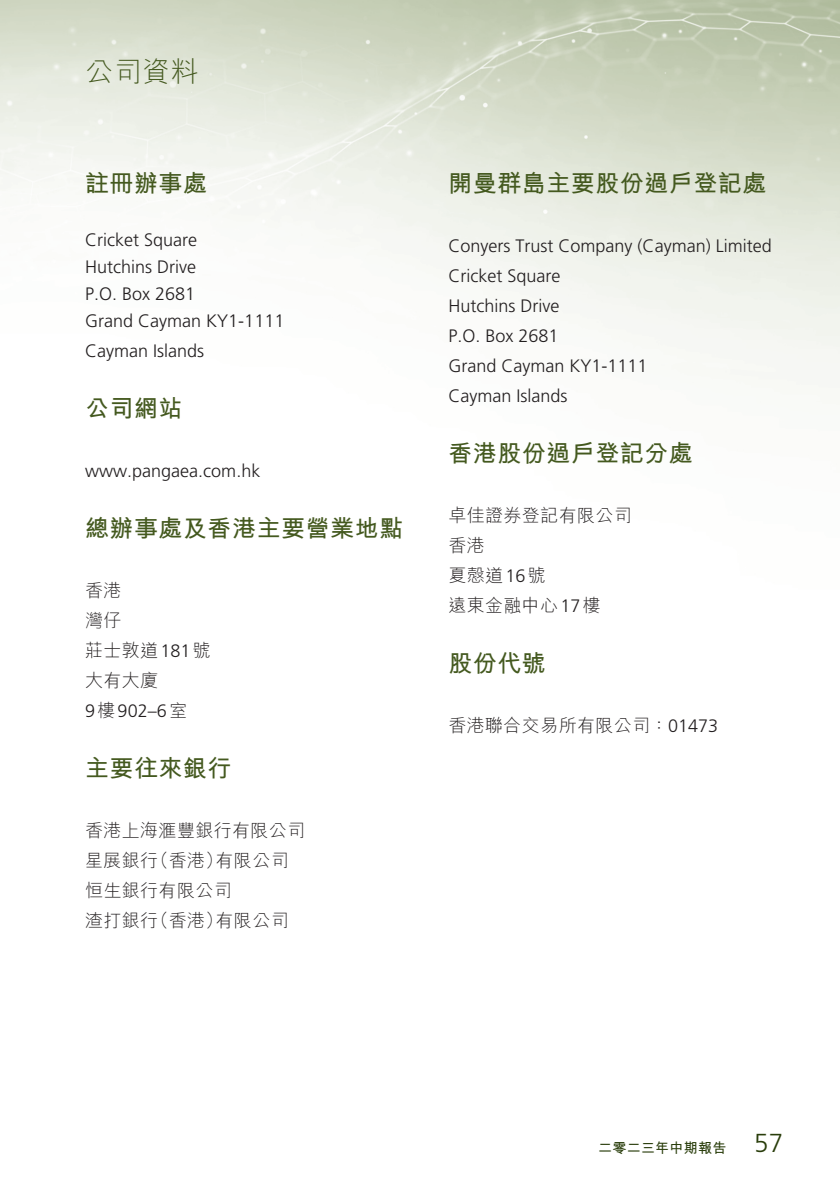
<style>
.page{position:relative;width:840px;height:1191px;background:#fff}
.page>*{position:absolute;margin:0;border:0;box-sizing:border-box;transform-origin:0 0}
.t1{font:300 28px "M Hei HK";color:#44591f}
.t2{font:300 26px "Frutiger LT Std";color:#293d0b}
._01_H1{font:700 24px "M Hei HK";letter-spacing:.02em;color:#44591f}
._00_txt{font:300 18px "Frutiger LT Std";color:#231f20}
._00_txt-2{font:300 18px "M Hei HK";letter-spacing:.02em;color:#231f20}
.t3{font:700 14px "M Hei HK";letter-spacing:.02em;color:#293d0b}
.s1{font-family:"Frutiger LT Std"}
.s2{font-family:"M Hei HK"}
</style>
<div class="page">
<img style="left:0;top:0;width:839px;height:388px">
<p class="t1" style="left:85px;top:57px;width:115px">公司資料</p>
<p class="_01_H1" style="left:85px;top:165px;width:123px">註冊辦事處</p>
<p class="_00_txt" style="left:85px;top:229px;width:113px">Cricket Square</p>
<p class="_00_txt" style="left:85px;top:256px;width:113px">Hutchins Drive</p>
<p class="_00_txt" style="left:85px;top:283px;width:112px">P.O. Box 2681</p>
<p class="_00_txt" style="left:85px;top:310px;width:201px">Grand Cayman KY1-1111</p>
<p class="_00_txt" style="left:85px;top:340px;width:121px">Cayman Islands</p>
<p class="_01_H1" style="left:85px;top:390px;width:99px">公司網站</p>
<p class="_00_txt" style="left:85px;top:460px;width:177px">www.pangaea.com.hk</p>
<p class="_01_H1" style="left:85px;top:510px;width:319px">總辦事處及香港主要營業地點</p>
<p class="_00_txt-2" style="left:85px;top:581px;width:38px">香港</p>
<p class="_00_txt-2" style="left:85px;top:611px;width:38px">灣仔</p>
<p class="_00_txt-2" style="left:85px;top:641px;width:127px">莊士敦道<span class="s1">181</span>號</p>
<p class="_00_txt-2" style="left:85px;top:671px;width:75px">大有大廈</p>
<p class="_00_txt" style="left:85px;top:700px;width:103px">9<span class="s2">樓</span>902–6<span class="s2">室</span></p>
<p class="_01_H1" style="left:85px;top:750px;width:148px">主要往來銀行</p>
<p class="_00_txt-2" style="left:85px;top:821px;width:221px">香港上海滙豐銀行有限公司</p>
<p class="_00_txt-2" style="left:85px;top:851px;width:205px">星展銀行（香港）有限公司</p>
<p class="_00_txt-2" style="left:85px;top:881px;width:148px">恒生銀行有限公司</p>
<p class="_00_txt-2" style="left:85px;top:911px;width:205px">渣打銀行（香港）有限公司</p>
<p class="_01_H1" style="left:448px;top:165px;width:319px">開曼群島主要股份過戶登記處</p>
<p class="_00_txt" style="left:448px;top:235px;width:325px">Conyers Trust Company (Cayman) Limited</p>
<p class="_00_txt" style="left:448px;top:265px;width:113px">Cricket Square</p>
<p class="_00_txt" style="left:448px;top:295px;width:113px">Hutchins Drive</p>
<p class="_00_txt" style="left:448px;top:325px;width:112px">P.O. Box 2681</p>
<p class="_00_txt" style="left:448px;top:355px;width:201px">Grand Cayman KY1-1111</p>
<p class="_00_txt" style="left:448px;top:385px;width:121px">Cayman Islands</p>
<p class="_01_H1" style="left:448px;top:435px;width:246px">香港股份過戶登記分處</p>
<p class="_00_txt-2" style="left:448px;top:506px;width:185px">卓佳證券登記有限公司</p>
<p class="_00_txt-2" style="left:448px;top:536px;width:38px">香港</p>
<p class="_00_txt-2" style="left:448px;top:566px;width:99px">夏慤道<span class="s1">16</span>號</p>
<p class="_00_txt-2" style="left:448px;top:596px;width:154px">遠東金融中心<span class="s1">17</span>樓</p>
<p class="_01_H1" style="left:448px;top:645px;width:99px">股份代號</p>
<p class="_00_txt-2" style="left:448px;top:716px;width:271px">香港聯合交易所有限公司：<span class="s1">01473</span></p>
<p class="t3" style="left:597px;top:1138px;width:130px">二零二三年中期報告</p>
<p class="t2" style="left:753px;top:1128px;width:30px">57</p>
</div>
